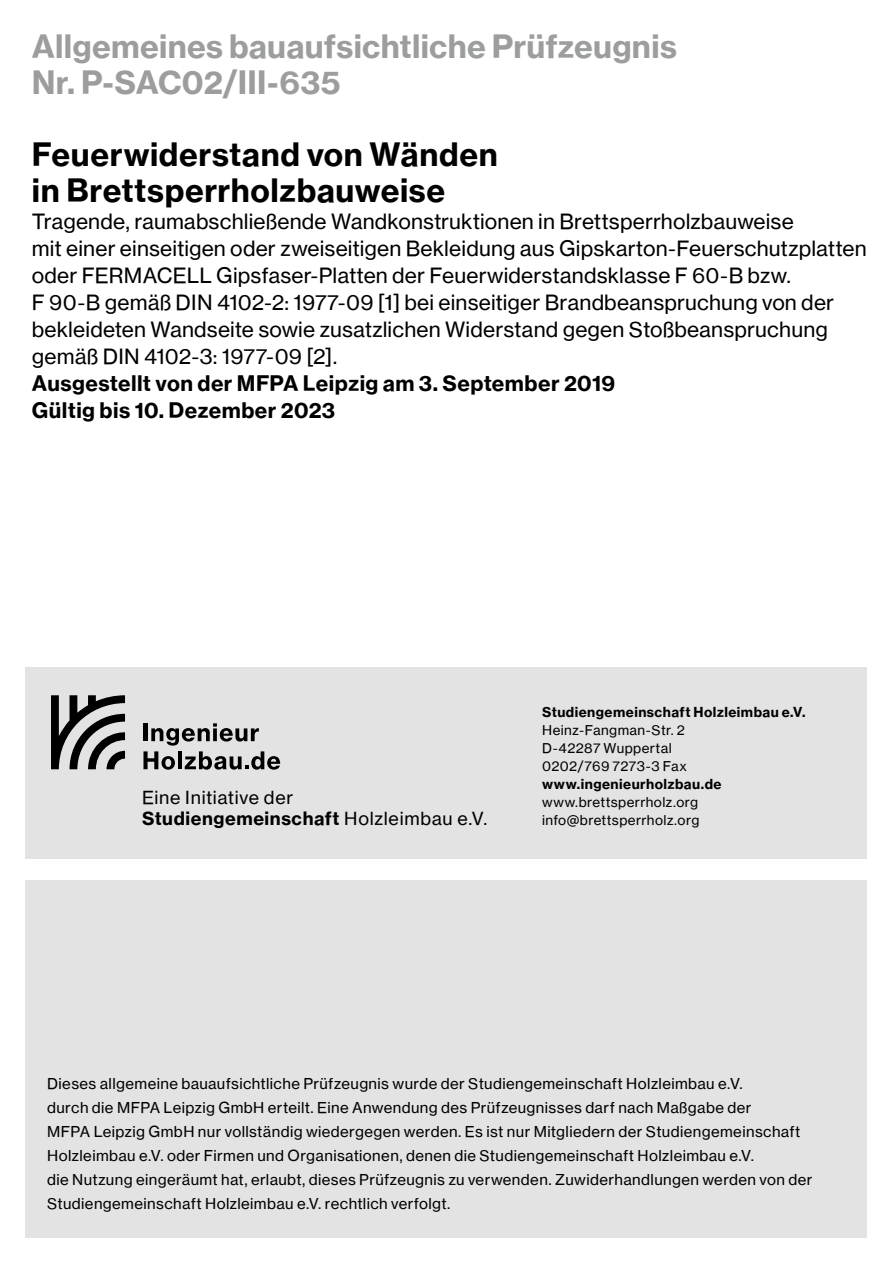
<style>
.page{position:relative;width:893px;height:1263px;background:#fff}
.page>*{position:absolute;margin:0;border:0;box-sizing:border-box;transform-origin:0 0}
.t1{font:31.5px "N Haas Grotesk TX Pro 75 Bd";letter-spacing:.01em;color:#9c9d9d}
.t2{font:31.5px/36px "N Haas Grotesk TX Pro 75 Bd";letter-spacing:.02em;color:#000}
.t3{font:21px/27px "N Haas Grotesk TX Pro 55 Rg";letter-spacing:.005em;color:#000}
.t4{font:21px "N Haas Grotesk TX Pro 75 Bd";letter-spacing:.02em;color:#000}
.t5{font:18px "N Haas Grotesk TX Pro 75 Bd";letter-spacing:.03em;color:#000}
.t6{font:18px "N Haas Grotesk TX Pro 55 Rg";letter-spacing:.035em;color:#000}
.t7{font:15px/24px "N Haas Grotesk TX Pro 55 Rg";letter-spacing:.025em;color:#000}
.t8{font:13.5px "N Haas Grotesk TX Pro 55 Rg";letter-spacing:.03em;color:#000}
.t9{font:13.5px "N Haas Grotesk TX Pro 75 Bd";letter-spacing:.035em;color:#000}
.s1{font-family:"N Haas Grotesk TX Pro 55 Rg"}
</style>
<div class="page">
<div style="left:26px;top:880px;width:841px;height:357px;background:#e3e3e3"></div>
<div style="left:26px;top:668px;width:841px;height:191px;background:#e3e3e3"></div>
<svg style="left:51px;top:695px;width:74px;height:74px"></svg>
<svg style="left:143px;top:723px;width:137px;height:47px"></svg>
<p class="t1" style="left:32px;top:21px;width:647px">Allgemeines bauaufsichtliche Prüfzeugnis</p>
<p class="t1" style="left:32px;top:57px;width:310px">Nr. P-SAC02/III-635</p>
<p class="t2" style="left:32px;top:133px;width:467px">Feuerwiderstand von Wänden in Brettsperrholzbauweise</p>
<p class="t3" style="left:32px;top:206px;width:763px">Tragende, raumabschließende Wandkonstruktionen in Brettsperrholzbauweise</p>
<p class="t3" style="left:32px;top:233px;width:836px">mit einer einseitigen oder zweiseitigen Bekleidung aus Gipskarton-Feuerschutzplatten oder FERMACELL Gipsfaser-Platten der Feuerwiderstandsklasse F 60-B bzw.<br>F 90-B gemäß DIN 4102-2: 1977-09 [1] bei einseitiger Brandbeanspruchung von der bekleideten Wandseite sowie zusatzlichen Widerstand gegen Stoßbeanspruchung gemäß DIN 4102-3: 1977-09 [2].</p>
<p class="t4" style="left:32px;top:366px;width:585px">Ausgestellt von der MFPA Leipzig am 3. September 2019</p>
<p class="t4" style="left:32px;top:393px;width:305px">Gültig bis 10. Dezember 2023</p>
<p class="t6" style="left:142px;top:783px;width:153px">Eine Initiative der</p>
<p class="t5" style="left:142px;top:804px;width:347px">Studiengemeinschaft <span class="s1">Holzleimbau e.V.</span></p>
<p class="t9" style="left:542px;top:701px;width:265px">Studiengemeinschaft Holzleimbau e.V.</p>
<p class="t8" style="left:542px;top:720px;width:144px">Heinz-Fangman-Str. 2</p>
<p class="t8" style="left:542px;top:738px;width:131px">D-42287 Wuppertal</p>
<p class="t8" style="left:542px;top:756px;width:146px">0202/769 7273-3 Fax</p>
<p class="t9" style="left:542px;top:773px;width:181px">www.ingenieurholzbau.de</p>
<p class="t8" style="left:542px;top:792px;width:158px">www.brettsperrholz.org</p>
<p class="t8" style="left:542px;top:810px;width:159px">info@brettsperrholz.org</p>
<p class="t7" style="left:47px;top:1070px;width:767px">Dieses allgemeine bauaufsichtliche Prüfzeugnis wurde der Studiengemeinschaft Holzleimbau e.V.<br>durch die MFPA Leipzig GmbH erteilt. Eine Anwendung des Prüfzeugnisses darf nach Maßgabe der<br>MFPA Leipzig GmbH nur vollständig wiedergegen werden. Es ist nur Mitgliedern der Studiengemeinschaft Holzleimbau e.V. oder Firmen und Organisationen, denen die Studiengemeinschaft Holzleimbau e.V.<br>die Nutzung eingeräumt hat, erlaubt, dieses Prüfzeugnis zu verwenden. Zuwiderhandlungen werden von der Studiengemeinschaft Holzleimbau e.V. rechtlich verfolgt.</p>
</div>
